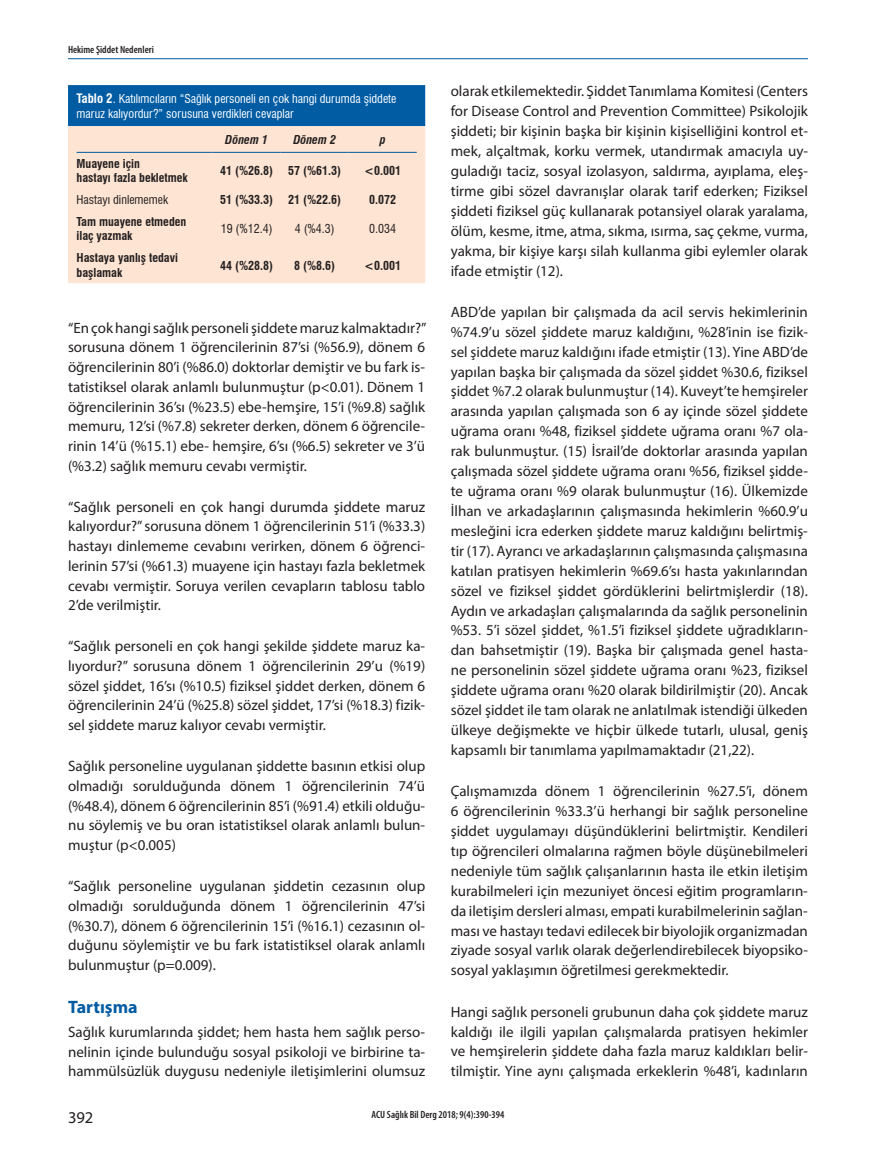
<style>
.page{position:relative;width:893px;height:1170px;background:#fff}
.page>*{position:absolute;margin:0;border:0;box-sizing:border-box;transform-origin:0 0}
.t1{font:700 18px "Myriad Pro";color:#015ca3}
.t2{font:16.5px "Myriad Pro";color:#231f20}
.t3{font:15px/20px "Myriad Pro";color:#231f20;text-align:justify}
.t4{font:700 condensed 12px/14.4px "Swiss 721 BT";color:#231f20}
.t5{font:condensed 12px/14.4px "Swiss 721 BT";color:#fff}
.t6{font:condensed 12px "Swiss 721 BT";color:#231f20}
.t7{font:italic 700 condensed 12px "Swiss 721 BT";color:#231f20}
.t8{font:600 condensed 10.5px "Myriad Pro";color:#231f20}
.s1{font-weight:700;font-size:12.75px}
</style>
<div class="page">
<hr style="left:68px;top:58px;width:740px;height:1px;background:#015ca3">
<div style="left:68px;top:85px;width:357px;height:41px;background:#015ca3"></div>
<div style="left:68px;top:126px;width:357px;height:157px;background:#fee4d2"></div>
<hr style="left:77px;top:152px;width:136px;height:1px;background:#015ca3">
<hr style="left:213px;top:152px;width:68px;height:1px;background:#015ca3">
<hr style="left:281px;top:152px;width:68px;height:1px;background:#015ca3">
<hr style="left:349px;top:152px;width:68px;height:1px;background:#015ca3">
<p class="t8" style="left:68px;top:44px;width:87px">Hekime Şiddet Nedenleri</p>
<p class="t5" style="left:77px;top:92px;width:321px"><span class="s1">Tablo 2</span>. Katılımcıların “Sağlık personeli en çok hangi durumda şiddete maruz kalıyordur?” sorusuna verdikleri cevaplar</p>
<p class="t7" style="left:225px;top:132px;width:44px">Dönem 1</p>
<p class="t7" style="left:293px;top:132px;width:44px">Dönem 2</p>
<p class="t7" style="left:380px;top:132px;width:7px">p</p>
<p class="t4" style="left:77px;top:156px;width:113px">Muayene için<br>hastayı fazla bekletmek</p>
<p class="t4" style="left:220px;top:163px;width:123px">41 (%26.8) 57 (%61.3)</p>
<p class="t4" style="left:364px;top:163px;width:38px">&lt;0.001</p>
<p class="t6" style="left:77px;top:192px;width:93px">Hastayı dinlememek</p>
<p class="t4" style="left:220px;top:192px;width:123px">51 (%33.3) 21 (%22.6)</p>
<p class="t4" style="left:369px;top:192px;width:28px">0.072</p>
<p class="t4" style="left:77px;top:214px;width:111px">Tam muayene etmeden ilaç yazmak</p>
<p class="t6" style="left:221px;top:222px;width:53px">19 (%12.4)</p>
<p class="t6" style="left:295px;top:222px;width:41px">4 (%4.3)</p>
<p class="t6" style="left:369px;top:222px;width:28px">0.034</p>
<p class="t4" style="left:77px;top:251px;width:103px">Hastaya yanlış tedavi başlamak</p>
<p class="t4" style="left:220px;top:258px;width:55px">44 (%28.8)</p>
<p class="t4" style="left:294px;top:258px;width:43px">8 (%8.6)</p>
<p class="t4" style="left:364px;top:258px;width:38px">&lt;0.001</p>
<p class="t3" style="left:68px;top:317px;width:360px">“En çok hangi sağlık personeli şiddete maruz kalmaktadır?” sorusuna dönem 1 öğrencilerinin 87’si (%56.9), dönem 6 öğrencilerinin 80’i (%86.0) doktorlar demiştir ve bu fark is&shy;tatistiksel olarak anlamlı bulunmuştur (p&lt;0.01). Dönem 1 öğrencilerinin 36’sı (%23.5) ebe-hemşire, 15’i (%9.8) sağlık memuru, 12’si (%7.8) sekreter derken, dönem 6 öğrencile&shy;rinin 14’ü (%15.1) ebe- hemşire, 6’sı (%6.5) sekreter ve 3’ü (%3.2) sağlık memuru cevabı vermiştir.</p>
<p class="t3" style="left:68px;top:496px;width:359px">“Sağlık personeli en çok hangi durumda şiddete maruz kalıyordur?” sorusuna dönem 1 öğrencilerinin 51’i (%33.3) hastayı dinlememe cevabını verirken, dönem 6 öğrenci&shy;lerinin 57’si (%61.3) muayene için hastayı fazla bekletmek cevabı vermiştir. Soruya verilen cevapların tablosu tablo 2’de verilmiştir.</p>
<p class="t3" style="left:68px;top:636px;width:359px">“Sağlık personeli en çok hangi şekilde şiddete maruz ka&shy;lıyordur?” sorusuna dönem 1 öğrencilerinin 29’u (%19) sözel şiddet, 16’sı (%10.5) fiziksel şiddet derken, dönem 6 öğrencilerinin 24’ü (%25.8) sözel şiddet, 17’si (%18.3) fizik&shy;sel şiddete maruz kalıyor cevabı vermiştir.</p>
<p class="t3" style="left:68px;top:756px;width:359px">Sağlık personeline uygulanan şiddette basının etkisi olup olmadığı sorulduğunda dönem 1 öğrencilerinin 74’ü (%48.4), dönem 6 öğrencilerinin 85’i (%91.4) etkili olduğu&shy;nu söylemiş ve bu oran istatistiksel olarak anlamlı bulun&shy;muştur (p&lt;0.005)</p>
<p class="t3" style="left:68px;top:875px;width:359px">“Sağlık personeline uygulanan şiddetin cezasının olup olmadığı sorulduğunda dönem 1 öğrencilerinin 47’si (%30.7), dönem 6 öğrencilerinin 15’i (%16.1) cezasının ol&shy;duğunu söylemiştir ve bu fark istatistiksel olarak anlamlı bulunmuştur (p=0.009).</p>
<p class="t1" style="left:68px;top:995px;width:71px">Tartışma</p>
<p class="t3" style="left:68px;top:1021px;width:359px">Sağlık kurumlarında şiddet; hem hasta hem sağlık perso&shy;nelinin içinde bulunduğu sosyal psikoloji ve birbirine ta&shy;hammülsüzlük duygusu nedeniyle iletişimlerini olumsuz</p>
<p class="t3" style="left:451px;top:81px;width:359px">olarak etkilemektedir. Şiddet Tanımlama Komitesi (Centers for Disease Control and Prevention Committee) Psikolojik şiddeti; bir kişinin başka bir kişinin kişiselliğini kontrol et&shy;mek, alçaltmak, korku vermek, utandırmak amacıyla uy&shy;guladığı taciz, sosyal izolasyon, saldırma, ayıplama, eleş&shy;tirme gibi sözel davranışlar olarak tarif ederken; Fiziksel şiddeti fiziksel güç kullanarak potansiyel olarak yaralama, ölüm, kesme, itme, atma, sıkma, ısırma, saç çekme, vurma, yakma, bir kişiye karşı silah kullanma gibi eylemler olarak ifade etmiştir (12).</p>
<p class="t3" style="left:451px;top:301px;width:359px">ABD’de yapılan bir çalışmada da acil servis hekimlerinin %74.9’u sözel şiddete maruz kaldığını, %28’inin ise fizik&shy;sel şiddete maruz kaldığını ifade etmiştir (13). Yine ABD’de yapılan başka bir çalışmada da sözel şiddet %30.6, fiziksel şiddet %7.2 olarak bulunmuştur (14). Kuveyt’te hemşireler arasında yapılan çalışmada son 6 ay içinde sözel şiddete uğrama oranı %48, fiziksel şiddete uğrama oranı %7 ola&shy;rak bulunmuştur. (15) İsrail’de doktorlar arasında yapılan çalışmada sözel şiddete uğrama oranı %56, fiziksel şidde&shy;te uğrama oranı %9 olarak bulunmuştur (16). Ülkemizde İlhan ve arkadaşlarının çalışmasında hekimlerin %60.9’u mesleğini icra ederken şiddete maruz kaldığını belirtmiş&shy;tir (17). Ayrancı ve arkadaşlarının çalışmasında çalışmasına katılan pratisyen hekimlerin %69.6’sı hasta yakınlarından sözel ve fiziksel şiddet gördüklerini belirtmişlerdir (18).<br>Aydın ve arkadaşları çalışmalarında da sağlık personelinin %53. 5’i sözel şiddet, %1.5’i fiziksel şiddete uğradıkların&shy;dan bahsetmiştir (19). Başka bir çalışmada genel hasta&shy;ne personelinin sözel şiddete uğrama oranı %23, fiziksel şiddete uğrama oranı %20 olarak bildirilmiştir (20). Ancak sözel şiddet ile tam olarak ne anlatılmak istendiği ülkeden ülkeye değişmekte ve hiçbir ülkede tutarlı, ulusal, geniş kapsamlı bir tanımlama yapılmamaktadır (21,22).</p>
<p class="t3" style="left:451px;top:780px;width:359px">Çalışmamızda dönem 1 öğrencilerinin %27.5’i, dönem 6 öğrencilerinin %33.3’ü herhangi bir sağlık personeline şiddet uygulamayı düşündüklerini belirtmiştir. Kendileri tıp öğrencileri olmalarına rağmen böyle düşünebilmeleri nedeniyle tüm sağlık çalışanlarının hasta ile etkin iletişim kurabilmeleri için mezuniyet öncesi eğitim programların&shy;da iletişim dersleri alması, empati kurabilmelerinin sağlan&shy;ması ve hastayı tedavi edilecek bir biyolojik organizmadan ziyade sosyal varlık olarak değerlendirebilecek biyopsiko&shy;sosyal yaklaşımın öğretilmesi gerekmektedir.</p>
<p class="t3" style="left:451px;top:1001px;width:359px">Hangi sağlık personeli grubunun daha çok şiddete maruz kaldığı ile ilgili yapılan çalışmalarda pratisyen hekimler ve hemşirelerin şiddete daha fazla maruz kaldıkları belir&shy;tilmiştir. Yine aynı çalışmada erkeklerin %48’i, kadınların</p>
<p class="t2" style="left:68px;top:1106px;width:27px">392</p>
<p class="t8" style="left:372px;top:1108px;width:134px">ACU Sağlık Bil Derg 2018; 9(4):390-394</p>
</div>
